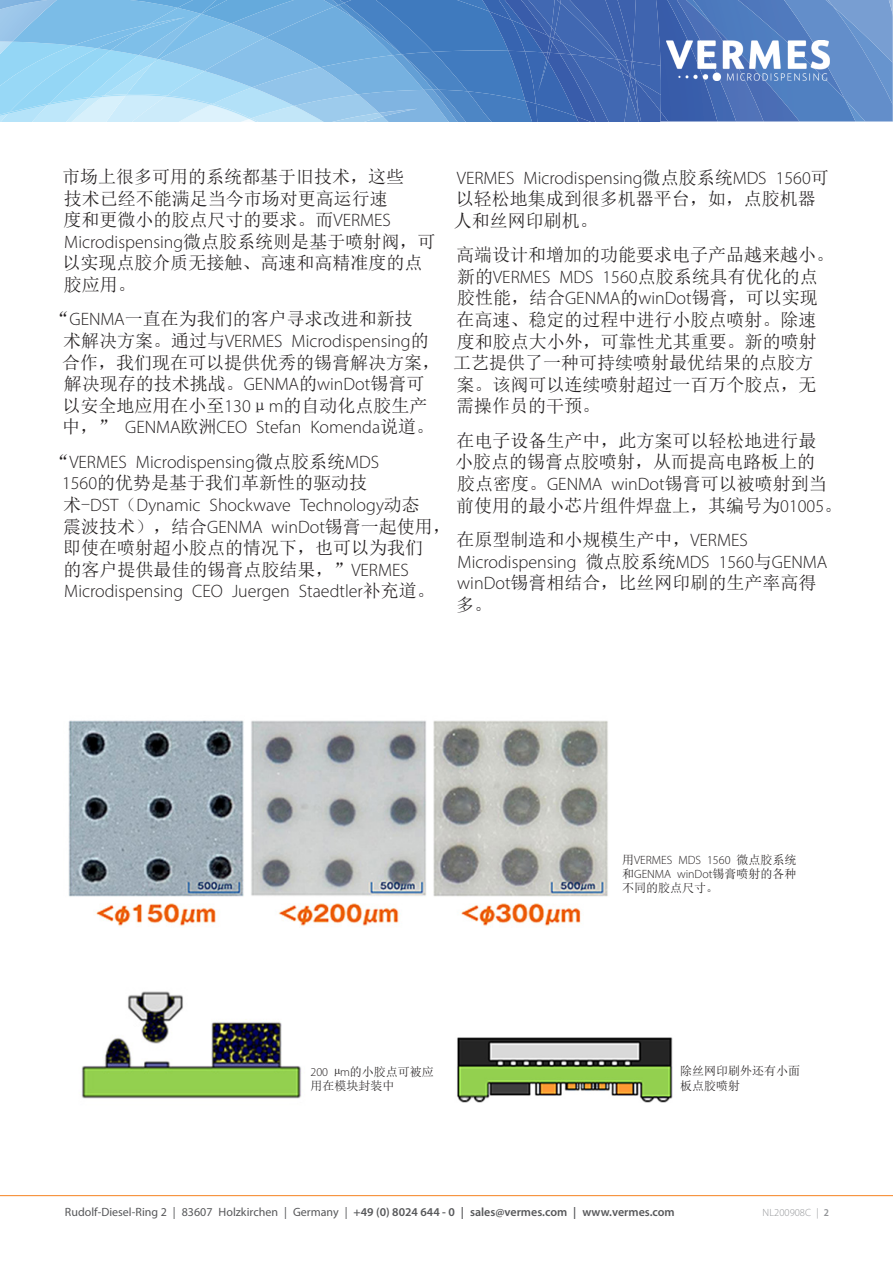
<style>
.page{position:relative;width:893px;height:1263px;background:#fff}
.page>*{position:absolute;margin:0;border:0;box-sizing:border-box;transform-origin:0 0}
.body{font:18px/21.6px "Sim Sun";color:#231f20}
.body-2{font:300 18px/21.6px "Myriad Pro";color:#231f20}
.t1{font:600 12px "Myriad Pro";color:#57585a}
.Captions{font:300 12px/14.4px "Myriad Pro";color:#231f20;text-align:justify}
.Captions-2{font:12px/14.4px "Sim Sun";color:#231f20}
.t2{font:300 10.5px "Myriad Pro";color:#939598}
.s1{font-family:"Myriad Pro";font-weight:300}
.s2{font-family:"Sim Sun";font-weight:400}
.s3{font-weight:400}
.s4{font-weight:600;font-stretch:semi-condensed}
</style>
<div class="page">
<svg style="left:0;top:0;width:893px;height:122px;background:#6c9dd2"></svg>
<img style="left:666px;top:41px;width:163px;height:39px">
<hr style="left:0;top:1195px;width:893px;height:1px;background:#f58220">
<img style="left:68px;top:720px;width:540px;height:208px">
<img style="left:81px;top:991px;width:221px;height:108px">
<img style="left:457px;top:1037px;width:216px;height:66px">
<p class="body" style="left:62px;top:166px;width:375px">市场上很多可用的系统都基于旧技术，这些<br>技术已经不能满足当今市场对更高运行速<br>度和更微小的胶点尺寸的要求。而<span class="s1">VERMES<br>Microdispensing</span>微点胶系统则是基于喷射阀，可以实现点胶介质无接触、高速和高精准度的点胶应用。</p>
<p class="body" style="left:62px;top:308px;width:380px;text-indent:-11px">“<span class="s1">GENMA</span>一直在为我们的客户寻求改进和新技<br>术解决方案。通过与<span class="s1">VERMES Microdispensing</span>的合作，我们现在可以提供优秀的锡膏解决方案，解决现存的技术挑战。<span class="s1">GENMA</span>的<span class="s1">winDot</span>锡膏可以安全地应用在小至<span class="s1">130</span>μ<span class="s1">m</span>的自动化点胶生产中，” <span class="s1">GENMA</span>欧洲<span class="s1">CEO Stefan Komenda</span>说道。</p>
<p class="body-2" style="left:62px;top:451px;width:390px;text-indent:-11px"><span class="s2">“</span>VERMES Microdispensing<span class="s2">微点胶系统</span>MDS<br>1560<span class="s2">的优势是基于我们革新性的驱动技<br>术-</span>DST<span class="s2">（</span>Dynamic Shockwave Technology<span class="s2">动态<br>震波技术），结合</span>GENMA winDot<span class="s2">锡膏一起使用，即使在喷射超小胶点的情况下，也可以为我们<br>的客户提供最佳的锡膏点胶结果，”</span>VERMES<br>Microdispensing CEO Juergen Staedtler<span class="s2">补充道。</span></p>
<p class="body" style="left:454px;top:166px;width:377px"><span class="s1">VERMES Microdispensing</span>微点胶系统<span class="s1">MDS 1560</span>可以轻松地集成到很多机器平台，如，点胶机器人和丝网印刷机。</p>
<p class="body" style="left:453px;top:244px;width:383px">高端设计和增加的功能要求电子产品越来越小。新的<span class="s1">VERMES MDS 1560</span>点胶系统具有优化的点胶性能，结合<span class="s1">GENMA</span>的<span class="s1">winDot</span>锡膏，可以实现在高速、稳定的过程中进行小胶点喷射。除速度和胶点大小外，可靠性尤其重要。新的喷射工艺提供了一种可持续喷射最优结果的点胶方案。该阀可以连续喷射超过一百万个胶点，无需操作员的干预。</p>
<p class="body" style="left:455px;top:429px;width:389px">在电子设备生产中，此方案可以轻松地进行最<br>小胶点的锡膏点胶喷射，从而提高电路板上的<br>胶点密度。<span class="s1">GENMA winDot</span>锡膏可以被喷射到当前使用的最小芯片组件焊盘上，其编号为<span class="s1">01005</span>。</p>
<p class="body-2" style="left:456px;top:529px;width:373px"><span class="s2">在原型制造和小规模生产中，</span>VERMES<br>Microdispensing <span class="s2">微点胶系统</span>MDS 1560<span class="s2">与</span>GENMA winDot<span class="s2">锡膏相结合，比丝网印刷的生产率高得多。</span></p>
<p class="Captions" style="left:622px;top:852px;width:176px"><span class="s2">用</span>VERMES MDS 1560 <span class="s2">微点胶系统和</span>GENMA winDot<span class="s2">锡膏喷射的各种不同的胶点尺寸。</span></p>
<p class="Captions-2" style="left:310px;top:1064px;width:125px"><span class="s1">200</span> µ<span class="s1">m</span>的小胶点可被应用在模块封装中</p>
<p class="Captions-2" style="left:680px;top:1064px;width:121px">除丝网印刷外还有小面板点胶喷射</p>
<p class="t1" style="left:65px;top:1204px;width:611px"><span class="s3">Rudolf-Diesel-Ring 2 | 83607 Holzkirchen | Germany |</span> +49 (0) 8024 644 - 0 | sales@vermes.com | www.vermes.com</p>
<p class="t2" style="left:763px;top:1206px;width:68px">NL200908C | <span class="s4">2</span></p>
</div>
